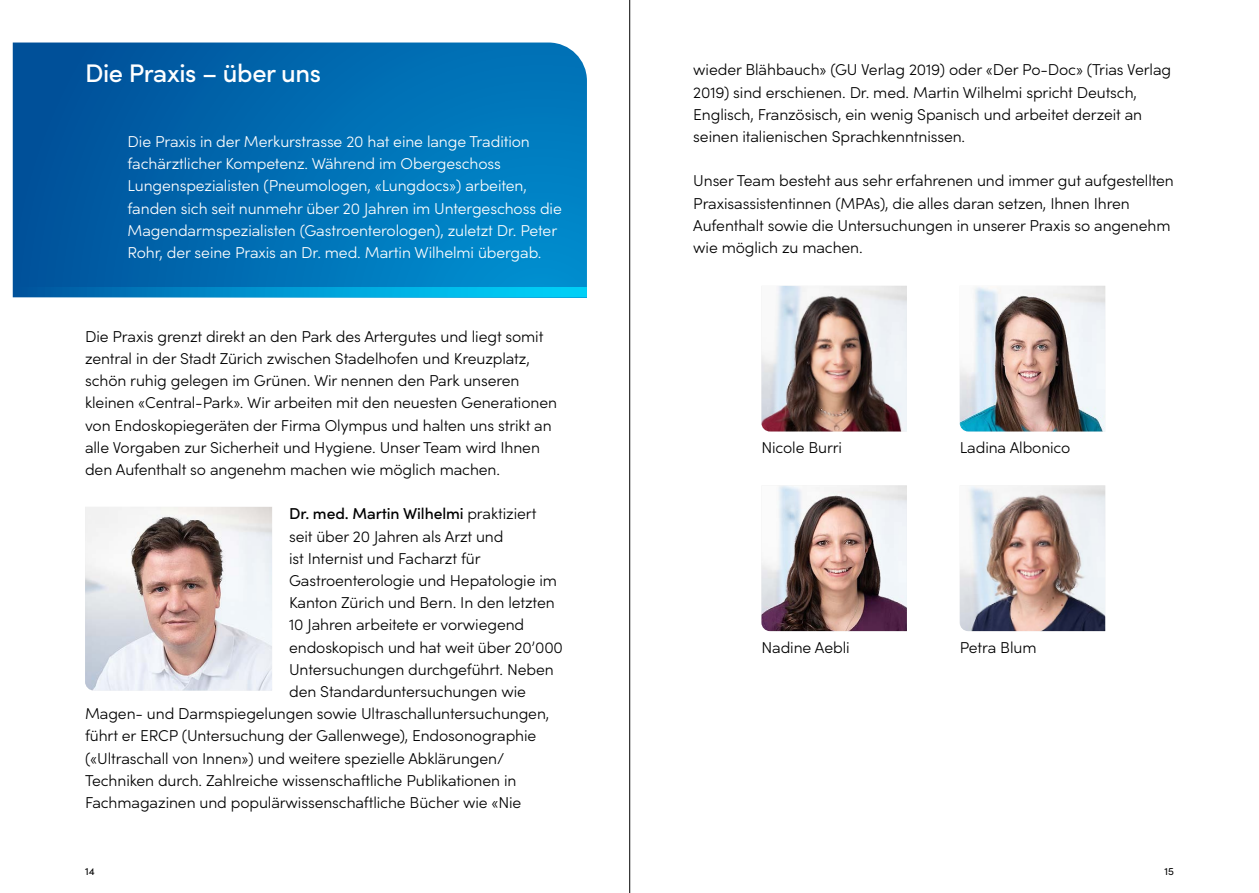
<style>
.page{position:relative;width:1259px;height:893px;background:#fff}
.page>*{position:absolute;margin:0;border:0;box-sizing:border-box;transform-origin:0 0}
.t1{font:500 25.5px "Sofia Pro";letter-spacing:-.015em;color:#fff}
.t2{font:300 15.75px/22.2px "Sofia Pro";letter-spacing:-.005em;color:#000}
.t3{font:300 15.75px/22.2px "Sofia Pro";letter-spacing:-.005em;color:#fff}
.t4{font:500 15.75px "Sofia Pro";letter-spacing:-.005em;color:#000}
.t5{font:10.5px "Sofia Pro";color:#000}
.s1{font-weight:300}
</style>
<div class="page">
<hr style="left:629px;top:0;width:1px;height:893px;background:#000">
<svg style="left:13px;top:43px;width:574px;height:244px;background:#006bb1"></svg>
<svg style="left:13px;top:287px;width:574px;height:10px;background:#0099d1"></svg>
<img style="left:85px;top:507px;width:187px;height:184px">
<img style="left:959px;top:485px;width:146px;height:146px">
<img style="left:761px;top:286px;width:146px;height:145px">
<img style="left:761px;top:485px;width:146px;height:146px">
<img style="left:959px;top:286px;width:146px;height:145px">
<h1 class="t1" style="left:85px;top:54px;width:238px">Die Praxis – über uns</h1>
<p class="t3" style="left:128px;top:129px;width:436px">Die Praxis in der Merkurstrasse 20 hat eine lange Tradition fachärztlicher Kompetenz. Während im Obergeschoss Lungenspezialisten (Pneumologen, «Lungdocs») arbeiten, fanden sich seit nunmehr über 20 Jahren im Untergeschoss die Magendarmspezialisten (Gastroenterologen), zuletzt Dr. Peter Rohr, der seine Praxis an Dr. med. Martin Wilhelmi übergab.</p>
<p class="t2" style="left:85px;top:324px;width:473px">Die Praxis grenzt direkt an den Park des Artergutes und liegt somit zentral in der Stadt Zürich zwischen Stadelhofen und Kreuzplatz, schön ruhig gelegen im Grünen. Wir nennen den Park unseren kleinen «Central-Park». Wir arbeiten mit den neuesten Generationen von Endoskopiegeräten der Firma Olympus und halten uns strikt an alle Vorgaben zur Sicherheit und Hygiene. Unser Team wird Ihnen den Aufenthalt so angenehm machen wie möglich machen.</p>
<p class="t4" style="left:289px;top:502px;width:249px">Dr. med. Martin Wilhelmi <span class="s1">praktiziert</span></p>
<p class="t2" style="left:289px;top:524px;width:216px">seit über 20 Jahren als Arzt und</p>
<p class="t2" style="left:289px;top:546px;width:193px">ist Internist und Facharzt für</p>
<p class="t2" style="left:289px;top:568px;width:269px">Gastroenterologie und Hepatologie im</p>
<p class="t2" style="left:289px;top:591px;width:267px">Kanton Zürich und Bern. In den letzten</p>
<p class="t2" style="left:289px;top:613px;width:237px">10 Jahren arbeitete er vorwiegend</p>
<p class="t2" style="left:289px;top:635px;width:275px">endoskopisch und hat weit über 20’000</p>
<p class="t2" style="left:289px;top:657px;width:266px">Untersuchungen durchgeführt. Neben</p>
<p class="t2" style="left:289px;top:680px;width:238px">den Standarduntersuchungen wie</p>
<p class="t2" style="left:85px;top:702px;width:466px">Magen- und Darmspiegelungen sowie Ultraschalluntersuchungen,</p>
<p class="t2" style="left:85px;top:724px;width:453px">führt er ERCP (Untersuchung der Gallenwege), Endosonographie</p>
<p class="t2" style="left:85px;top:746px;width:421px">(«Ultraschall von Innen») und weitere spezielle Abklärungen/</p>
<p class="t2" style="left:85px;top:768px;width:433px">Techniken durch. Zahlreiche wissenschaftliche Publikationen in</p>
<p class="t2" style="left:85px;top:791px;width:438px">Fachmagazinen und populärwissenschaftliche Bücher wie «Nie</p>
<p class="t2" style="left:693px;top:58px;width:479px">wieder Blähbauch» (GU Verlag 2019) oder «Der Po-Doc» (Trias Verlag 2019) sind erschienen. Dr. med. Martin Wilhelmi spricht Deutsch, Englisch, Französisch, ein wenig Spanisch und arbeitet derzeit an seinen italienischen Sprachkenntnissen.</p>
<p class="t2" style="left:693px;top:169px;width:482px">Unser Team besteht aus sehr erfahrenen und immer gut aufgestellten Praxisassistentinnen (MPAs), die alles daran setzen, Ihnen Ihren Aufenthalt sowie die Untersuchungen in unserer Praxis so angenehm wie möglich zu machen.</p>
<p class="t2" style="left:761px;top:435px;width:82px">Nicole Burri</p>
<p class="t2" style="left:959px;top:435px;width:112px">Ladina Albonico</p>
<p class="t2" style="left:761px;top:635px;width:90px">Nadine Aebli</p>
<p class="t2" style="left:959px;top:635px;width:78px">Petra Blum</p>
<p class="t5" style="left:85px;top:863px;width:11px">14</p>
<p class="t5" style="left:1164px;top:863px;width:11px">15</p>
</div>
